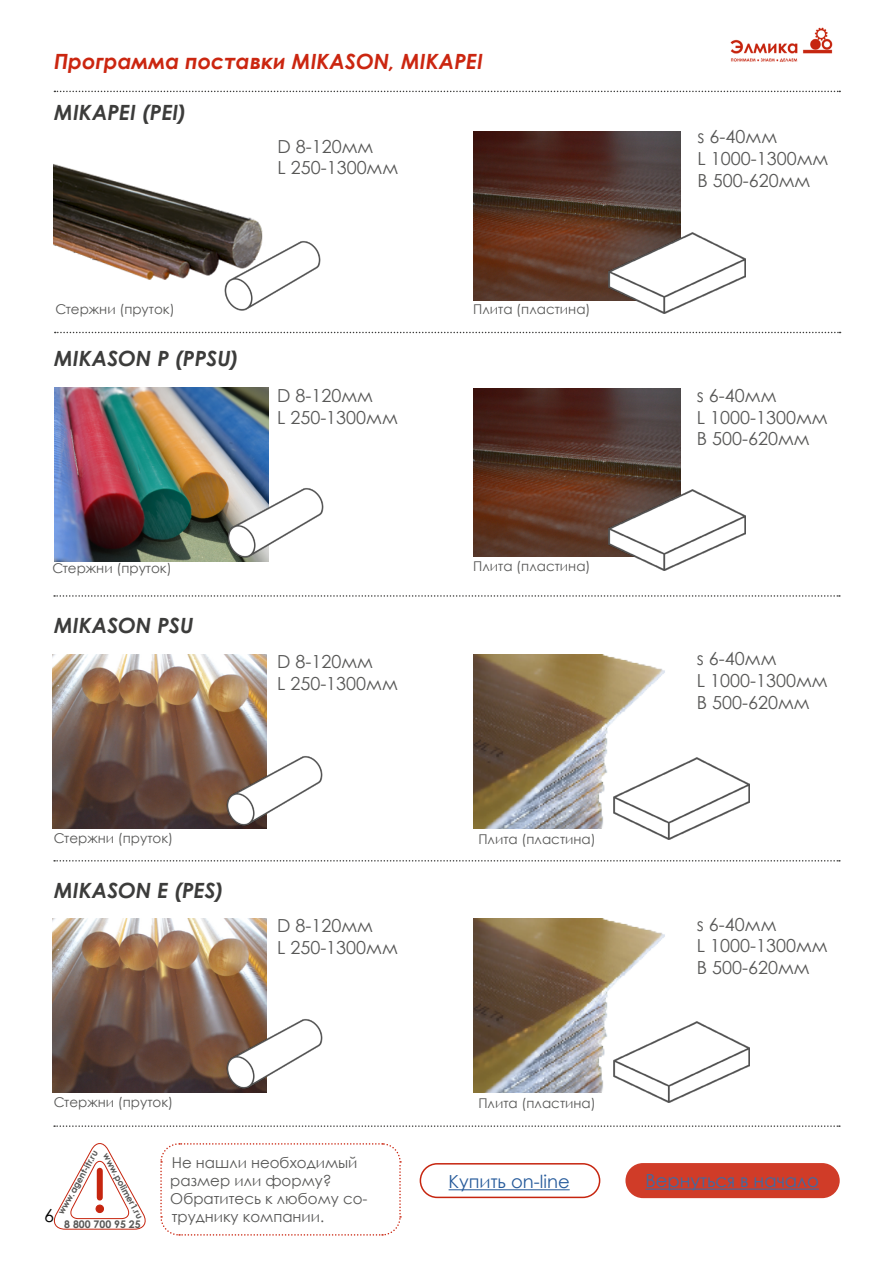
<style>
.page{position:relative;width:893px;height:1263px;background:#fff}
.page>*{position:absolute;margin:0;border:0;box-sizing:border-box;transform-origin:0 0}
.t1{font:italic 700 21px "Century Gothic";color:#3c3c3b}
.t2{font:italic 700 21px "Century Gothic";color:#cb2610}
.t3{font:18px/21.6px "Century Gothic";color:#575756}
.t4{font:18px "Century Gothic";color:#275b9b}
.t5{font:18px "Century Gothic";color:#000}
.t6{font:15px/18px "Century Gothic";color:#575756}
.t7{font:13.5px "Century Gothic";color:#575756}
.t8{font:700 10.5px "Century Gothic";color:#575756}
.t9{font:700 9px "Century Gothic";color:#575756}
</style>
<div class="page">
<img style="left:473px;top:132px;width:207px;height:168px">
<img style="left:53px;top:164px;width:208px;height:116px">
<svg style="left:160px;top:1143px;width:242px;height:93px"></svg>
<svg style="left:53px;top:1143px;width:93px;height:87px"></svg>
<div style="left:97px;top:1171px;width:6px;height:26px;background:#c6250f"></div>
<div style="left:96px;top:1205px;width:8px;height:7px;background:#c6250f;border-radius:50%"></div>
<div style="left:96px;top:1205px;width:8px;height:8px;border:1px solid #c6250f;border-radius:50%"></div>
<img style="left:198px;top:227px;width:123px;height:84px">
<img style="left:609px;top:232px;width:136px;height:81px">
<div style="left:625px;top:1163px;width:215px;height:35px;background:#d03c28;border-radius:18px"></div>
<hr style="left:645px;top:1188px;width:174px;height:1px;background:#275b9b">
<hr style="left:449px;top:1189px;width:121px;height:1px;background:#275b9b">
<div style="left:420px;top:1163px;width:180px;height:35px;border:2px solid #c6250f;border-radius:17px"></div>
<img style="left:52px;top:655px;width:215px;height:174px">
<img style="left:199px;top:742px;width:124px;height:87px">
<img style="left:54px;top:387px;width:214px;height:174px">
<img style="left:201px;top:474px;width:123px;height:88px">
<img style="left:646px;top:758px;width:103px;height:81px">
<svg style="left:55px;top:332px;width:786px;height:1px"></svg>
<svg style="left:54px;top:91px;width:786px;height:1px"></svg>
<svg style="left:54px;top:595px;width:786px;height:2px"></svg>
<svg style="left:54px;top:860px;width:786px;height:1px"></svg>
<img style="left:473px;top:655px;width:207px;height:174px">
<img style="left:473px;top:389px;width:207px;height:168px">
<img style="left:609px;top:489px;width:136px;height:81px">
<img style="left:52px;top:918px;width:215px;height:174px">
<img style="left:199px;top:1005px;width:124px;height:88px">
<img style="left:645px;top:1022px;width:104px;height:81px">
<svg style="left:54px;top:1125px;width:786px;height:2px"></svg>
<img style="left:473px;top:919px;width:207px;height:173px">
<img style="left:730px;top:27px;width:103px;height:35px">
<p class="t2" style="left:54px;top:45px;width:430px">Программа поставки MIKASON, MIKAPEI</p>
<p class="t1" style="left:54px;top:96px;width:134px">MIKAPEI (PEI)</p>
<p class="t3" style="left:278px;top:135px;width:122px">D 8-120мм<br>L 250-1300мм</p>
<p class="t7" style="left:55px;top:300px;width:121px">Стержни (пруток)</p>
<p class="t7" style="left:473px;top:300px;width:119px">Плита (пластина)</p>
<p class="t1" style="left:54px;top:343px;width:186px">MIKASON P (PPSU)</p>
<p class="t3" style="left:277px;top:385px;width:122px">D 8-120мм<br>L 250-1300мм</p>
<p class="t7" style="left:52px;top:558px;width:121px">Стержни (пруток)</p>
<p class="t1" style="left:54px;top:610px;width:141px">MIKASON PSU</p>
<p class="t3" style="left:277px;top:651px;width:122px">D 8-120мм<br>L 250-1300мм</p>
<p class="t7" style="left:54px;top:829px;width:121px">Стержни (пруток)</p>
<p class="t1" style="left:54px;top:875px;width:171px">MIKASON E (PES)</p>
<p class="t3" style="left:277px;top:915px;width:122px">D 8-120мм<br>L 250-1300мм</p>
<p class="t7" style="left:54px;top:1093px;width:121px">Стержни (пруток)</p>
<p class="t7" style="left:473px;top:557px;width:119px">Плита (пластина)</p>
<p class="t7" style="left:478px;top:830px;width:119px">Плита (пластина)</p>
<p class="t7" style="left:478px;top:1093px;width:119px">Плита (пластина)</p>
<p class="t3" style="left:698px;top:126px;width:132px">s 6-40мм<br>L 1000-1300мм<br>B 500-620мм</p>
<p class="t3" style="left:697px;top:384px;width:132px">s 6-40мм<br>L 1000-1300мм<br>B 500-620мм</p>
<p class="t3" style="left:697px;top:648px;width:132px">s 6-40мм<br>L 1000-1300мм<br>B 500-620мм</p>
<p class="t3" style="left:697px;top:913px;width:132px">s 6-40мм<br>L 1000-1300мм<br>B 500-620мм</p>
<p class="t9" style="left:54px;top:1210px;width:74px;rotate:-61deg">www.agent-itr.ru</p>
<p class="t9" style="left:111px;top:1150px;width:75px;rotate:61deg">www.polimer1.ru</p>
<p class="t5" style="left:44px;top:1203px;width:11px">6</p>
<p class="t8" style="left:64px;top:1216px;width:78px">8 800 700 95 25</p>
<p class="t6" style="left:170px;top:1153px;width:199px">Не нашли необходимый размер или форму?<br>Обратитесь к любому со&shy;труднику компании.</p>
<p class="t4" style="left:449px;top:1169px;width:123px">Купить on-line</p>
<p class="t4" style="left:645px;top:1168px;width:175px">Вернуться в начало</p>
</div>
